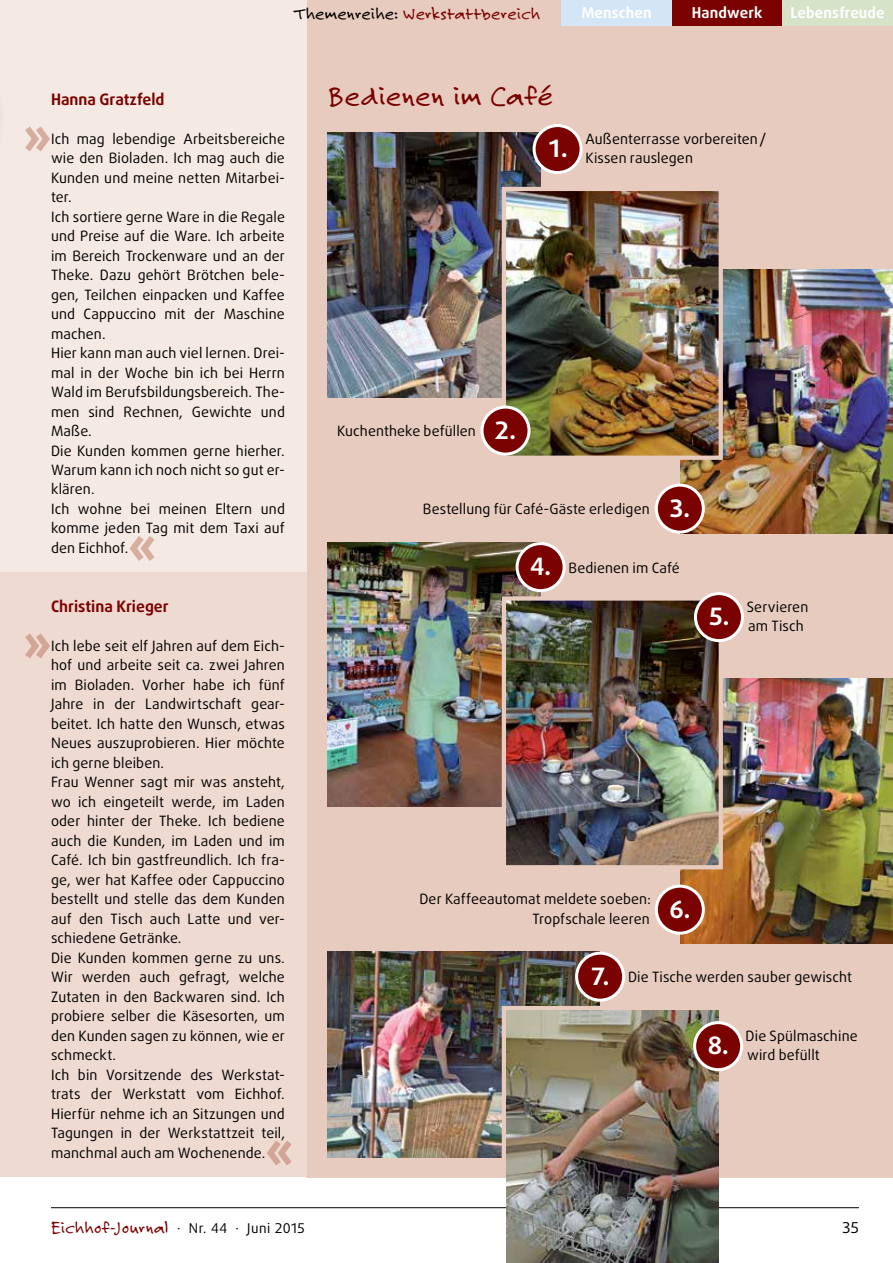
<style>
.page{position:relative;width:893px;height:1263px;background:#fff}
.page>*{position:absolute;margin:0;border:0;box-sizing:border-box;transform-origin:0 0}
.t1{font:700 45px "Daxline LF";color:#b7725c}
.t2{font:30px "Felt Tip Roman";letter-spacing:.01em;color:#7a0200}
.t3{font:18px "Felt Tip Roman";letter-spacing:.015em;color:#7a0200}
.t4{font:700 15.75px "Daxline TF";color:#7a0200}
.t5{font:700 15px "Daxline LF";letter-spacing:.01em;color:#fff}
.t6{font:15px "Daxline LF";color:#000}
.t7{font:14.25px/19.5px "Daxline LF";letter-spacing:.01em;color:#000}
.s1{color:#000}
.s2{font-family:"Daxline TF";font-weight:700;font-size:24px;color:#fff}
.s3{font-family:"Daxline LF";font-size:13.5px;color:#000}
</style>
<div class="page">
<div style="left:306px;top:0;width:587px;height:1177px;background:#e8cbbf"></div>
<div style="left:0;top:0;width:306px;height:573px;background:#f5e9e3"></div>
<div style="left:0;top:573px;width:306px;height:604px;background:#eedad1"></div>
<div style="left:561px;top:0;width:111px;height:26px;background:#d4e5f6"></div>
<div style="left:672px;top:0;width:110px;height:26px;background:#7a0200"></div>
<div style="left:782px;top:0;width:111px;height:26px;background:#d7e3c9"></div>
<hr style="left:51px;top:1207px;width:808px;height:1px;background:#000">
<img style="left:327px;top:133px;width:213px;height:264px">
<img style="left:327px;top:542px;width:213px;height:265px">
<img style="left:327px;top:952px;width:273px;height:206px">
<img style="left:680px;top:269px;width:213px;height:265px">
<img style="left:680px;top:679px;width:213px;height:264px">
<div style="left:534px;top:126px;width:47px;height:47px;background:#7a0200;border-radius:50%"></div>
<div style="left:533px;top:124px;width:50px;height:50px;border:3px solid #fff;border-radius:50%"></div>
<img style="left:500px;top:185px;width:225px;height:277px">
<img style="left:500px;top:594px;width:225px;height:277px">
<div style="left:482px;top:407px;width:47px;height:47px;background:#7a0200;border-radius:50%"></div>
<div style="left:480px;top:406px;width:50px;height:50px;border:3px solid #fff;border-radius:50%"></div>
<div style="left:656px;top:485px;width:47px;height:47px;background:#7a0200;border-radius:50%"></div>
<div style="left:655px;top:484px;width:50px;height:50px;border:3px solid #fff;border-radius:50%"></div>
<div style="left:517px;top:544px;width:47px;height:47px;background:#7a0200;border-radius:50%"></div>
<div style="left:516px;top:542px;width:50px;height:50px;border:3px solid #fff;border-radius:50%"></div>
<div style="left:695px;top:594px;width:47px;height:47px;background:#7a0200;border-radius:50%"></div>
<div style="left:694px;top:592px;width:50px;height:50px;border:3px solid #fff;border-radius:50%"></div>
<div style="left:656px;top:886px;width:47px;height:47px;background:#7a0200;border-radius:50%"></div>
<div style="left:655px;top:885px;width:50px;height:50px;border:3px solid #fff;border-radius:50%"></div>
<svg style="left:500px;top:1004px;width:225px;height:174px"></svg>
<img style="left:506px;top:1010px;width:213px;height:253px">
<div style="left:577px;top:953px;width:47px;height:47px;background:#7a0200;border-radius:50%"></div>
<div style="left:575px;top:952px;width:50px;height:50px;border:3px solid #fff;border-radius:50%"></div>
<div style="left:695px;top:1023px;width:47px;height:47px;background:#7a0200;border-radius:50%"></div>
<div style="left:693px;top:1021px;width:50px;height:50px;border:3px solid #fff;border-radius:50%"></div>
<svg style="left:25px;top:126px;width:25px;height:25px"></svg>
<svg style="left:25px;top:633px;width:25px;height:25px"></svg>
<svg style="left:129px;top:536px;width:26px;height:25px"></svg>
<svg style="left:267px;top:1141px;width:25px;height:24px"></svg>
<p class="t3" style="left:294px;top:3px;width:247px"><span class="s1">Themenreihe:</span> Werkstattbereich</p>
<p class="t5" style="left:581px;top:4px;width:72px">Menschen</p>
<p class="t5" style="left:692px;top:4px;width:72px">Handwerk</p>
<p class="t5" style="left:791px;top:4px;width:96px">Lebensfreude</p>
<p class="t4" style="left:51px;top:89px;width:115px">Hanna Gratzfeld</p>
<p class="t7" style="left:51px;top:129px;width:235px">Ich mag lebendige Arbeitsbereiche wie den Bioladen. Ich mag auch die<br>Kunden und meine netten Mitarbei&shy;ter.<br>Ich sortiere gerne Ware in die Regale und Preise auf die Ware. Ich arbeite im Bereich Trockenware und an der<br>Theke. Dazu gehört Brötchen bele&shy;gen, Teilchen einpacken und Kaffee und Cappuccino mit der Maschine machen.<br>Hier kann man auch viel lernen. Drei&shy;mal in der Woche bin ich bei Herrn<br>Wald im Berufsbildungsbereich. The&shy;men sind Rechnen, Gewichte und<br>Maße.<br>Die Kunden kommen gerne hierher.<br>Warum kann ich noch nicht so gut er&shy;klären.<br>Ich wohne bei meinen Eltern und komme jeden Tag mit dem Taxi auf den Eichhof.</p>
<h1 class="t1" style="left:24px;top:109px;width:29px">»</h1>
<h1 class="t1" style="left:129px;top:518px;width:29px">«</h1>
<h2 class="t2" style="left:327px;top:77px;width:227px">Bedienen im Café</h2>
<p class="t7" style="left:586px;top:129px;width:182px">Außenterrasse vorbereiten/</p>
<p class="t7" style="left:548px;top:148px;width:147px"><sup>1.</sup> Kissen rauslegen</p>
<p class="t7" style="left:337px;top:421px;width:180px">Kuchentheke befüllen <span class="s2">2.</span></p>
<p class="t7" style="left:423px;top:499px;width:269px">Bestellung für Café-Gäste erledigen <span class="s2">3.</span></p>
<p class="t7" style="left:530px;top:558px;width:151px"><span class="s2">4.</span> Bedienen im Café</p>
<p class="t4" style="left:51px;top:596px;width:119px">Christina Krieger</p>
<p class="t7" style="left:51px;top:636px;width:235px">Ich lebe seit elf Jahren auf dem Eich&shy;hof und arbeite seit ca. zwei Jahren im Bioladen. Vorher habe ich fünf<br>Jahre in der Landwirtschaft gear&shy;beitet. Ich hatte den Wunsch, etwas<br>Neues auszuprobieren. Hier möchte ich gerne bleiben.<br>Frau Wenner sagt mir was ansteht, wo ich eingeteilt werde, im Laden oder hinter der Theke. Ich bediene auch die Kunden, im Laden und im<br>Café. Ich bin gastfreundlich. Ich fra&shy;ge, wer hat Kaffee oder Cappuccino bestellt und stelle das dem Kunden auf den Tisch auch Latte und ver&shy;schiedene Getränke.<br>Die Kunden kommen gerne zu uns.<br>Wir werden auch gefragt, welche<br>Zutaten in den Backwaren sind. Ich probiere selber die Käsesorten, um den Kunden sagen zu können, wie er schmeckt.<br>Ich bin Vorsitzende des Werkstat&shy;trats der Werkstatt vom Eichhof.<br>Hierfür nehme ich an Sitzungen und<br>Tagungen in der Werkstattzeit teil, manchmal auch am Wochenende.</p>
<h1 class="t1" style="left:24px;top:616px;width:29px">»</h1>
<h1 class="t1" style="left:266px;top:1123px;width:29px">«</h1>
<p class="t7" style="left:747px;top:597px;width:63px">Servieren</p>
<p class="t7" style="left:709px;top:616px;width:96px"><sup>5.</sup> am Tisch</p>
<p class="t7" style="left:533px;top:889px;width:159px;text-indent:-113px">Der Kaffeeautomat meldete soeben:<br>Tropfschale leeren <sup>6.</sup></p>
<p class="t7" style="left:591px;top:967px;width:262px"><span class="s2">7.</span> Die Tische werden sauber gewischt</p>
<p class="t7" style="left:746px;top:1026px;width:114px">Die Spülmaschine</p>
<p class="t7" style="left:708px;top:1045px;width:114px"><sup>8.</sup> wird befüllt</p>
<p class="t3" style="left:51px;top:1217px;width:255px">Eichhof-Journal <span class="s3">· Nr. 44 · Juni 2015</span></p>
<p class="t6" style="left:842px;top:1219px;width:18px">35</p>
</div>
